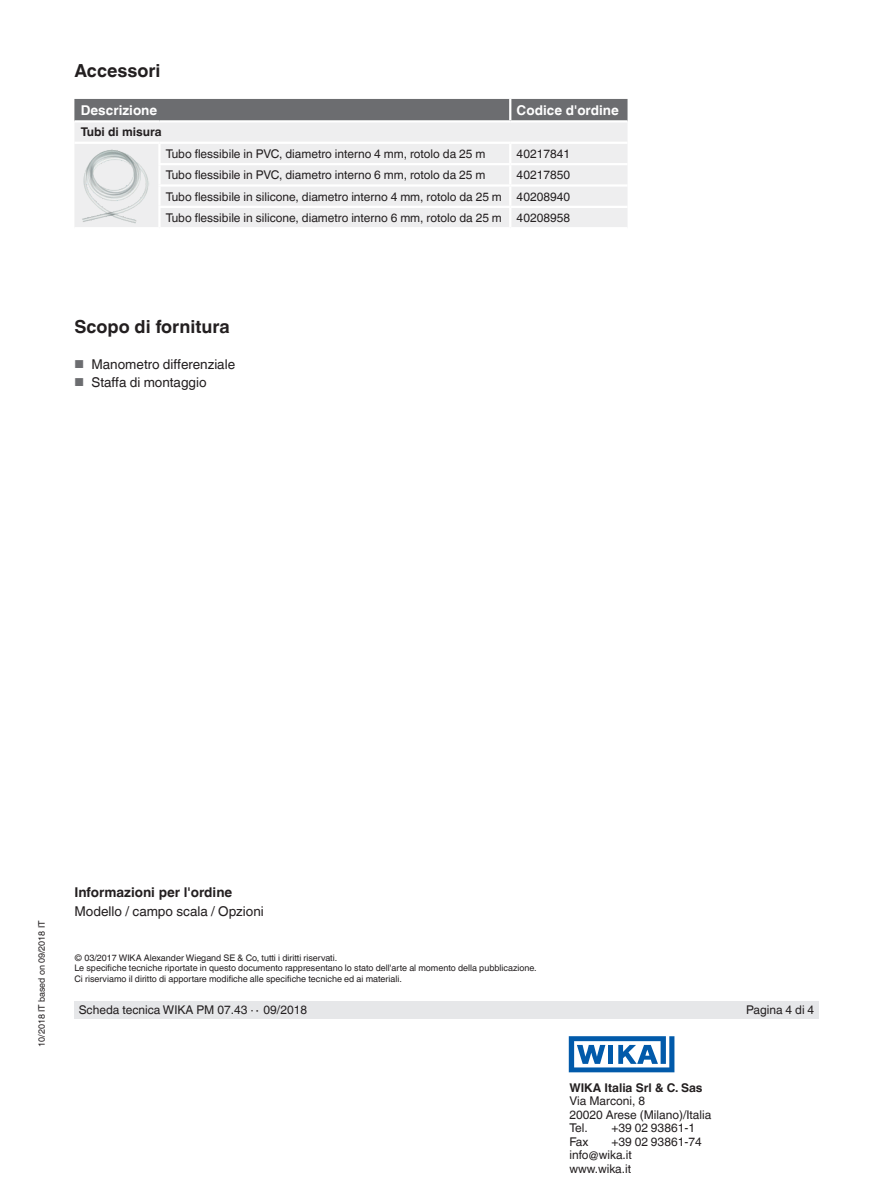
<style>
.page{position:relative;width:893px;height:1188px;background:#fff}
.page>*{position:absolute;margin:0;border:0;box-sizing:border-box;transform-origin:0 0}
.t1{font:700 18px "Helvetica World";color:#231f20}
.t2{font:13.5px "Helvetica World";color:#231f20}
.t3{font:700 13.5px "Helvetica World";color:#fff}
.t4{font:700 13.5px "Helvetica World";color:#231f20}
.t5{font:12px/13.5px "Helvetica World";color:#231f20}
.t6{font:700 12px "Helvetica World";color:#231f20}
.t7{font:9px/10.5px "Helvetica World";color:#231f20}
.s1{font-size:11.55px;color:#6c6d70}
</style>
<div class="page">
<div style="left:74px;top:1001px;width:745px;height:17px;background:#e6e7e9"></div>
<svg style="left:569px;top:1036px;width:105px;height:36px"></svg>
<div style="left:74px;top:99px;width:553px;height:21px;background:#6c6d70"></div>
<div style="left:75px;top:123px;width:552px;height:104px;background:#eeeeef"></div>
<hr style="left:509px;top:99px;width:2px;height:21px;background:#fff">
<hr style="left:158px;top:163px;width:352px;height:2px;background:#fff">
<hr style="left:510px;top:163px;width:117px;height:2px;background:#fff">
<hr style="left:158px;top:184px;width:352px;height:3px;background:#fff">
<hr style="left:510px;top:184px;width:117px;height:3px;background:#fff">
<hr style="left:158px;top:206px;width:352px;height:2px;background:#fff">
<hr style="left:510px;top:206px;width:117px;height:2px;background:#fff">
<hr style="left:74px;top:142px;width:85px;height:2px;background:#fff">
<hr style="left:159px;top:142px;width:351px;height:2px;background:#fff">
<hr style="left:510px;top:142px;width:117px;height:2px;background:#fff">
<hr style="left:158px;top:144px;width:3px;height:19px;background:#fff">
<hr style="left:158px;top:165px;width:3px;height:19px;background:#fff">
<hr style="left:158px;top:187px;width:3px;height:19px;background:#fff">
<hr style="left:158px;top:208px;width:3px;height:19px;background:#fff">
<svg style="left:509px;top:144px;width:2px;height:83px"></svg>
<img style="left:79px;top:147px;width:70px;height:79px">
<h1 class="t1" style="left:74px;top:60px;width:88px">Accessori</h1>
<p class="t3" style="left:81px;top:102px;width:78px">Descrizione</p>
<p class="t3" style="left:517px;top:102px;width:104px">Codice d'ordine</p>
<p class="t6" style="left:81px;top:125px;width:82px">Tubi di misura</p>
<p class="t5" style="left:166px;top:147px;width:321px">Tubo flessibile in PVC, diametro interno 4 mm, rotolo da 25 m</p>
<p class="t5" style="left:517px;top:147px;width:55px">40217841</p>
<p class="t5" style="left:166px;top:168px;width:321px">Tubo flessibile in PVC, diametro interno 6 mm, rotolo da 25 m</p>
<p class="t5" style="left:166px;top:164px;width:406px;line-height:21.3px;text-align:justify;text-indent:351px">40217850<br>Tubo flessibile in silicone, diametro interno 4 mm, rotolo da 25 m 40208940<br>Tubo flessibile in silicone, diametro interno 6 mm, rotolo da 25 m 40208958</p>
<h1 class="t1" style="left:74px;top:316px;width:157px">Scopo di fornitura</h1>
<p class="t2" style="left:74px;top:356px;width:162px"><span class="s1">■</span> Manometro differenziale</p>
<p class="t2" style="left:74px;top:374px;width:134px"><span class="s1">■</span> Staffa di montaggio</p>
<p class="t7" style="left:36px;top:1047px;width:128px;rotate:-90deg">10/2018 IT based on 09/2018 IT</p>
<p class="t4" style="left:74px;top:884px;width:159px">Informazioni per l'ordine</p>
<p class="t2" style="left:74px;top:904px;width:191px">Modello / campo scala / Opzioni</p>
<p class="t7" style="left:74px;top:952px;width:464px">© 03/2017 WIKA Alexander Wiegand SE &amp; Co, tutti i diritti riservati.<br>Le specifiche tecniche riportate in questo documento rappresentano lo stato dell'arte al momento della pubblicazione.<br>Ci riserviamo il diritto di apportare modifiche alle specifiche tecniche ed ai materiali.</p>
<p class="t5" style="left:79px;top:1003px;width:230px">Scheda tecnica WIKA PM 07.43 ·∙ 09/2018</p>
<p class="t5" style="left:746px;top:1003px;width:70px">Pagina 4 di 4</p>
<p class="t6" style="left:569px;top:1080px;width:135px">WIKA Italia Srl &amp; C. Sas</p>
<p class="t5" style="left:569px;top:1094px;width:143px">Via Marconi, 8<br>20020 Arese (Milano)/Italia<br>Tel.</p>
<p class="t5" style="left:611px;top:1121px;width:85px">+39 02 93861-1</p>
<p class="t5" style="left:569px;top:1135px;width:21px">Fax</p>
<p class="t5" style="left:569px;top:1135px;width:134px;text-indent:42px">+39 02 93861-74 info@wika.it<br>www.wika.it</p>
</div>
